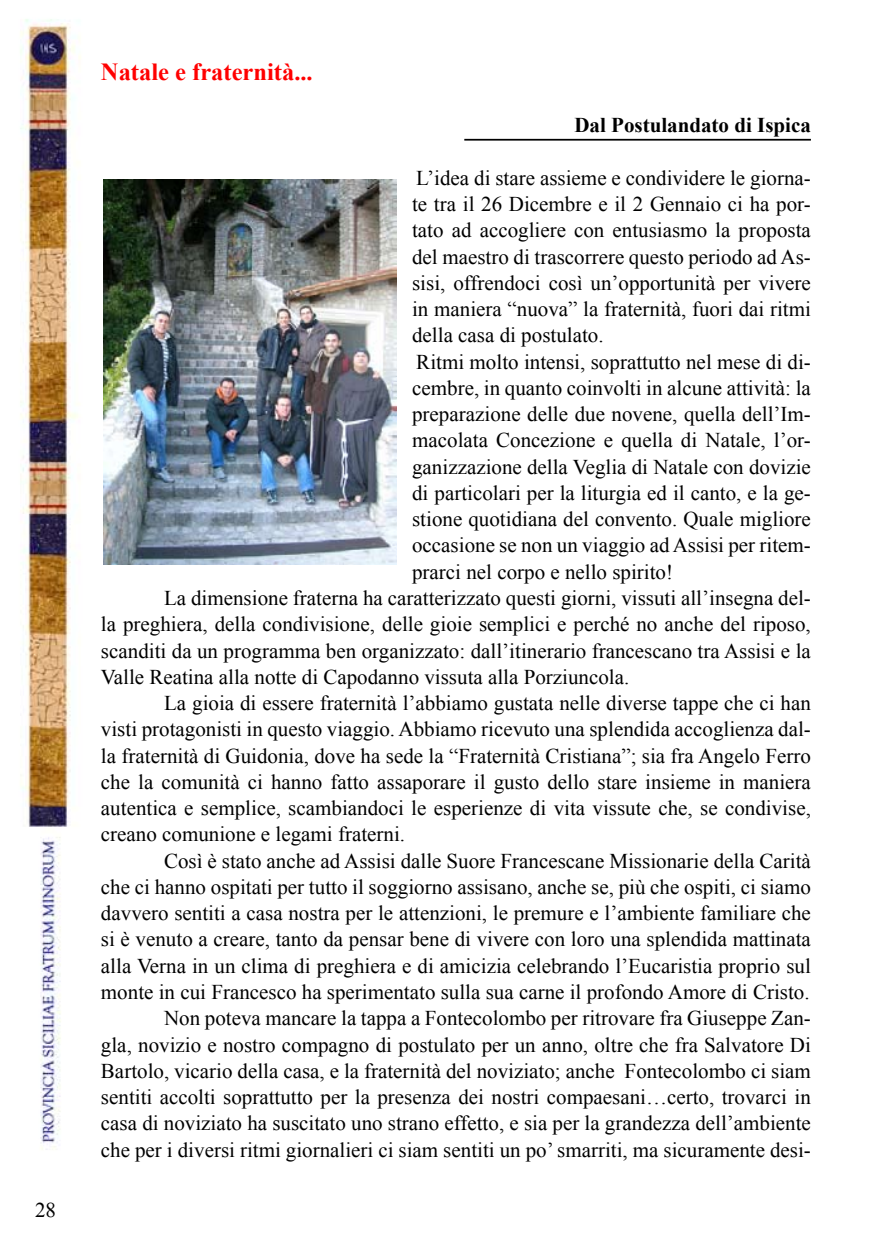
<style>
.page{position:relative;width:874px;height:1241px;background:#fff}
.page>*{position:absolute;margin:0;border:0;box-sizing:border-box;transform-origin:0 0}
.t1{font:700 24.5px "Times New Roman";color:#f00}
.t2{font:21px "Times New Roman";color:#000}
.t3{font:700 21px "Times New Roman";color:#000}
</style>
<div class="page">
<img style="left:20px;top:19px;width:791px;height:1131px">
<hr style="left:464px;top:139px;width:346px;height:2px;background:#000">
<img style="left:103px;top:180px;width:293px;height:385px">
<p class="t2" style="left:35px;top:1196px;width:22px">28</p>
<p class="t1" style="left:101px;top:54px;width:213px">Natale e fraternità...</p>
<p class="t3" style="left:574px;top:111px;width:238px">Dal Postulandato di Ispica</p>
<p class="t2" style="left:416px;top:163px;width:396px">L’idea di stare assieme e condividere le giorna-</p>
<p class="t2" style="left:412px;top:190px;width:400px">te tra il 26 Dicembre e il 2 Gennaio ci ha por-</p>
<p class="t2" style="left:412px;top:216px;width:400px">tato ad accogliere con entusiasmo la proposta</p>
<p class="t2" style="left:412px;top:242px;width:400px">del maestro di trascorrere questo periodo ad As-</p>
<p class="t2" style="left:412px;top:268px;width:400px">sisi, offrendoci così un’opportunità per vivere</p>
<p class="t2" style="left:412px;top:295px;width:400px">in maniera “nuova” la fraternità, fuori dai ritmi</p>
<p class="t2" style="left:412px;top:321px;width:193px">della casa di postulato.</p>
<p class="t2" style="left:416px;top:347px;width:396px">Ritmi molto intensi, soprattutto nel mese di di-</p>
<p class="t2" style="left:412px;top:373px;width:400px">cembre, in quanto coinvolti in alcune attività: la</p>
<p class="t2" style="left:412px;top:400px;width:400px">preparazione delle due novene, quella dell’Im-</p>
<p class="t2" style="left:412px;top:426px;width:400px">macolata Concezione e quella di Natale, l’or-</p>
<p class="t2" style="left:412px;top:452px;width:400px">ganizzazione della Veglia di Natale con dovizie</p>
<p class="t2" style="left:412px;top:478px;width:400px">di particolari per la liturgia ed il canto, e la ge-</p>
<p class="t2" style="left:412px;top:505px;width:400px">stione quotidiana del convento. Quale migliore</p>
<p class="t2" style="left:412px;top:531px;width:400px">occasione se non un viaggio ad Assisi per ritem-</p>
<p class="t2" style="left:412px;top:557px;width:262px">prarci nel corpo e nello spirito!</p>
<p class="t2" style="left:164px;top:583px;width:648px">La dimensione fraterna ha caratterizzato questi giorni, vissuti all’insegna del-</p>
<p class="t2" style="left:101px;top:610px;width:711px">la preghiera, della condivisione, delle gioie semplici e perché no anche del riposo,</p>
<p class="t2" style="left:101px;top:636px;width:711px">scanditi da un programma ben organizzato: dall’itinerario francescano tra Assisi e la</p>
<p class="t2" style="left:101px;top:662px;width:529px">Valle Reatina alla notte di Capodanno vissuta alla Porziuncola.</p>
<p class="t2" style="left:164px;top:688px;width:648px">La gioia di essere fraternità l’abbiamo gustata nelle diverse tappe che ci han</p>
<p class="t2" style="left:101px;top:715px;width:711px">visti protagonisti in questo viaggio. Abbiamo ricevuto una splendida accoglienza dal-</p>
<p class="t2" style="left:101px;top:741px;width:711px">la fraternità di Guidonia, dove ha sede la “Fraternità Cristiana”; sia fra Angelo Ferro</p>
<p class="t2" style="left:101px;top:767px;width:711px">che la comunità ci hanno fatto assaporare il gusto dello stare insieme in maniera</p>
<p class="t2" style="left:101px;top:793px;width:711px">autentica e semplice, scambiandoci le esperienze di vita vissute che, se condivise,</p>
<p class="t2" style="left:101px;top:820px;width:305px">creano comunione e legami fraterni.</p>
<p class="t2" style="left:164px;top:846px;width:648px">Così è stato anche ad Assisi dalle Suore Francescane Missionarie della Carità</p>
<p class="t2" style="left:101px;top:872px;width:711px">che ci hanno ospitati per tutto il soggiorno assisano, anche se, più che ospiti, ci siamo</p>
<p class="t2" style="left:101px;top:898px;width:711px">davvero sentiti a casa nostra per le attenzioni, le premure e l’ambiente familiare che</p>
<p class="t2" style="left:101px;top:925px;width:711px">si è venuto a creare, tanto da pensar bene di vivere con loro una splendida mattinata</p>
<p class="t2" style="left:101px;top:951px;width:711px">alla Verna in un clima di preghiera e di amicizia celebrando l’Eucaristia proprio sul</p>
<p class="t2" style="left:101px;top:977px;width:709px">monte in cui Francesco ha sperimentato sulla sua carne il profondo Amore di Cristo.</p>
<p class="t2" style="left:164px;top:1003px;width:648px">Non poteva mancare la tappa a Fontecolombo per ritrovare fra Giuseppe Zan-</p>
<p class="t2" style="left:101px;top:1030px;width:711px">gla, novizio e nostro compagno di postulato per un anno, oltre che fra Salvatore Di</p>
<p class="t2" style="left:101px;top:1056px;width:711px">Bartolo, vicario della casa, e la fraternità del noviziato; anche Fontecolombo ci siam</p>
<p class="t2" style="left:101px;top:1082px;width:711px">sentiti accolti soprattutto per la presenza dei nostri compaesani…certo, trovarci in</p>
<p class="t2" style="left:101px;top:1108px;width:711px">casa di noviziato ha suscitato uno strano effetto, e sia per la grandezza dell’ambiente</p>
<p class="t2" style="left:101px;top:1135px;width:711px">che per i diversi ritmi giornalieri ci siam sentiti un po’ smarriti, ma sicuramente desi-</p>
</div>
